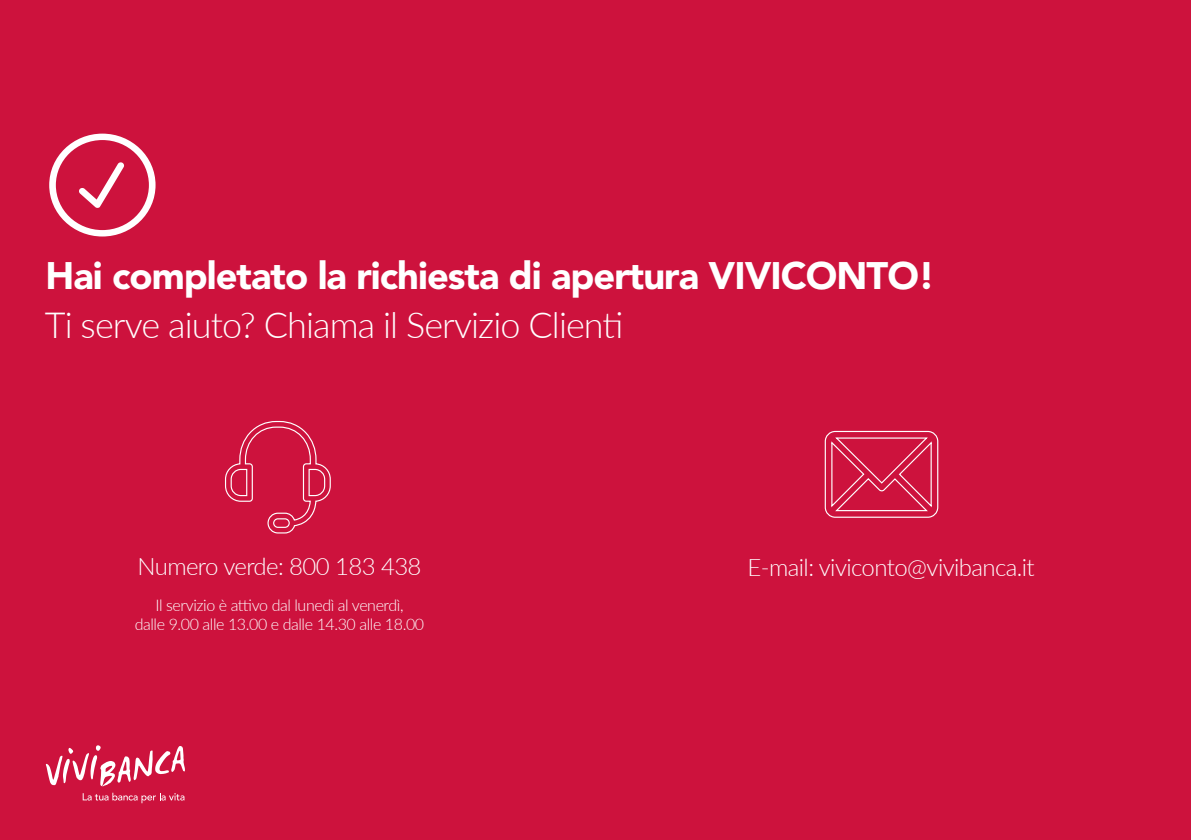
<style>
.page{position:relative;width:1191px;height:840px;background:#fff}
.page>*{position:absolute;margin:0;border:0;box-sizing:border-box;transform-origin:0 0}
.t1{font:900 38px "Avenir LT Std";letter-spacing:-.025em;color:#fff}
.t2{font:300 36px "Lato";letter-spacing:-.025em;color:#fff}
.t3{font:300 24px "Lato";letter-spacing:-.025em;color:#fff}
.t4{font:300 16px/19.2px "Lato";letter-spacing:-.025em;color:#fff;text-align:center}
</style>
<div class="page">
<div style="left:0;top:0;width:1191px;height:839px;background:#cd123d"></div>
<svg style="left:46px;top:745px;width:139px;height:41px"></svg>
<svg style="left:83px;top:792px;width:101px;height:10px"></svg>
<svg style="left:49px;top:133px;width:106px;height:103px"></svg>
<svg style="left:225px;top:420px;width:714px;height:114px"></svg>
<h1 class="t1" style="left:45px;top:253px;width:891px">Hai completato la richiesta di apertura VIVICONTO!</h1>
<h2 class="t2" style="left:45px;top:300px;width:580px">Ti serve aiuto? Chiama il Servizio Clienti</h2>
<h3 class="t3" style="left:137px;top:549px;width:286px">Numero verde: 800 183 438</h3>
<p class="t4" style="left:135px;top:594px;width:291px">Il servizio è attivo dal lunedì al venerdì,<br>dalle 9.00 alle 13.00 e dalle 14.30 alle 18.00</p>
<h3 class="t3" style="left:747px;top:550px;width:289px">E-mail: viviconto@vivibanca.it</h3>
</div>
